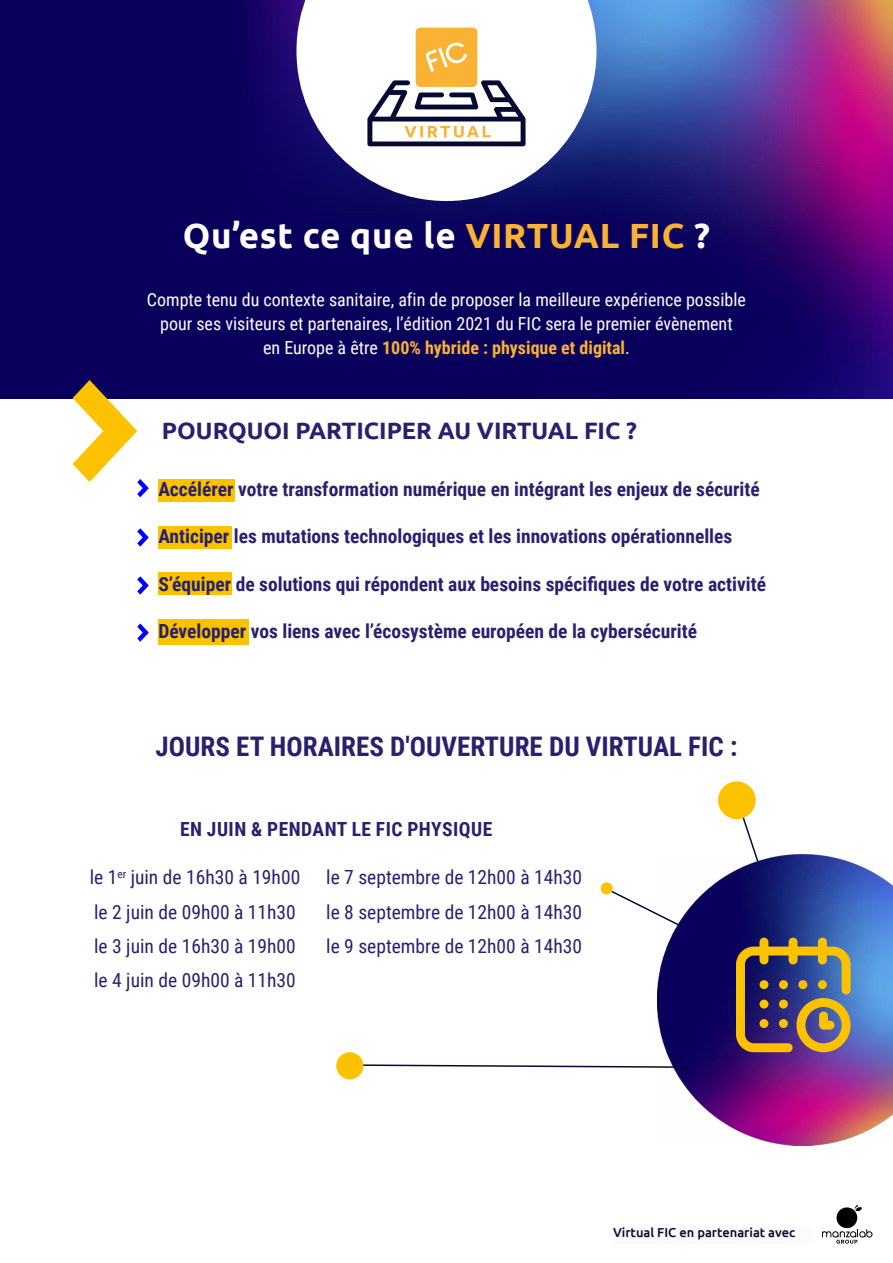
<style>
.page{position:relative;width:893px;height:1263px;background:#fff}
.page>*{position:absolute;margin:0;border:0;box-sizing:border-box;transform-origin:0 0}
.t1{font:700 34.95px "Ubuntu";letter-spacing:.02em;color:#fff}
.t2{font:700 27px "Roboto Condensed";color:#29216e}
.t3{font:700 23.7px "Ubuntu";color:#29216e}
.t4{font:700 19.5px "Roboto Condensed";color:#29216e}
.t5{font:19.5px/34.3px "Roboto Condensed";color:#29216e}
.t6{font:700 19.5px "Roboto Condensed";letter-spacing:.025em;color:#29216e}
.t7{font:18px/24px "Roboto Condensed";color:#fff;text-align:center}
.t8{font:500 12.9px "Ubuntu";color:#050a33}
.s1{color:#f9b234}
.s2{font-weight:700;color:#f9b234}
</style>
<div class="page">
<div style="left:0;top:0;width:893px;height:398px;background:#09005b"></div>
<img style="left:250px;top:0;width:643px;height:398px">
<img style="left:658px;top:855px;width:235px;height:290px">
<svg style="left:736px;top:804px;width:24px;height:59px"></svg>
<div style="left:718px;top:781px;width:38px;height:38px;background:#fcc200;border-radius:50%"></div>
<svg style="left:605px;top:887px;width:77px;height:40px"></svg>
<div style="left:601px;top:882px;width:12px;height:12px;background:#fcc200;border-radius:50%"></div>
<svg style="left:363px;top:1064px;width:327px;height:5px"></svg>
<div style="left:336px;top:1052px;width:27px;height:27px;background:#fcc200;border-radius:50%"></div>
<svg style="left:296px;top:0;width:300px;height:201px;fill:#fff"></svg>
<svg style="left:350px;top:28px;width:176px;height:137px;background:#dbd0c3"></svg>
<svg style="left:73px;top:380px;width:76px;height:117px"></svg>
<svg style="left:137px;top:576px;width:12px;height:19px"></svg>
<svg style="left:137px;top:528px;width:12px;height:19px"></svg>
<svg style="left:137px;top:623px;width:12px;height:19px"></svg>
<div style="left:158px;top:479px;width:77px;height:22px;background:#fcc200"></div>
<div style="left:158px;top:527px;width:74px;height:22px;background:#fcc200"></div>
<div style="left:158px;top:572px;width:74px;height:23px;background:#fcc200"></div>
<div style="left:158px;top:620px;width:90px;height:25px;background:#fcc200"></div>
<svg style="left:822px;top:1205px;width:50px;height:38px"></svg>
<div style="left:613px;top:1227px;width:198px;height:16px;background:#fbfbfb"></div>
<svg style="left:736px;top:938px;width:115px;height:114px;background:#756659"></svg>
<div style="left:798px;top:980px;width:9px;height:9px;background:#fcc200;border-radius:50%"></div>
<div style="left:779px;top:999px;width:9px;height:9px;background:#fcc200;border-radius:50%"></div>
<div style="left:759px;top:980px;width:9px;height:9px;background:#fcc200;border-radius:50%"></div>
<div style="left:759px;top:999px;width:9px;height:9px;background:#fcc200;border-radius:50%"></div>
<div style="left:759px;top:1019px;width:9px;height:9px;background:#fcc200;border-radius:50%"></div>
<div style="left:779px;top:1019px;width:9px;height:9px;background:#fcc200;border-radius:50%"></div>
<div style="left:779px;top:980px;width:9px;height:9px;background:#fcc200;border-radius:50%"></div>
<h1 class="t1" style="left:183px;top:214px;width:529px">Qu’est ce que le <span class="s1">VIRTUAL FIC</span> ?</h1>
<p class="t7" style="left:147px;top:287px;width:600px">Compte tenu du contexte sanitaire, afin de proposer la meilleure expérience possible pour ses visiteurs et partenaires, l’édition 2021 du FIC sera le premier évènement<br>en Europe à être <span class="s2">100% hybride : physique et digital</span>.</p>
<p class="t3" style="left:162px;top:416px;width:476px">POURQUOI PARTICIPER AU VIRTUAL FIC ?</p>
<p class="t4" style="left:158px;top:475px;width:603px">Accélérer votre transformation numérique en intégrant les enjeux de sécurité</p>
<p class="t4" style="left:158px;top:523px;width:576px">Anticiper les mutations technologiques et les innovations opérationnelles</p>
<p class="t4" style="left:158px;top:570px;width:609px">S’équiper de solutions qui répondent aux besoins spécifiques de votre activité</p>
<p class="t4" style="left:158px;top:618px;width:540px">Développer vos liens avec l’écosystème européen de la cybersécurité</p>
<h2 class="t2" style="left:156px;top:727px;width:583px">JOURS ET HORAIRES D'OUVERTURE DU VIRTUAL FIC :</h2>
<p class="t6" style="left:180px;top:815px;width:314px">EN JUIN &amp; PENDANT LE FIC PHYSIQUE</p>
<p class="t5" style="left:90px;top:859px;width:212px">le 1<sup>er</sup> juin de 16h30 à 19h00 le 2 juin de 09h00 à 11h30 le 3 juin de 16h30 à 19h00 le 4 juin de 09h00 à 11h30</p>
<p class="t5" style="left:326px;top:859px;width:257px;text-align:justify">le 7 septembre de 12h00 à 14h30 le 8 septembre de 12h00 à 14h30 le 9 septembre de 12h00 à 14h30</p>
<p class="t8" style="left:613px;top:1224px;width:184px">Virtual FIC en partenariat avec</p>
</div>
